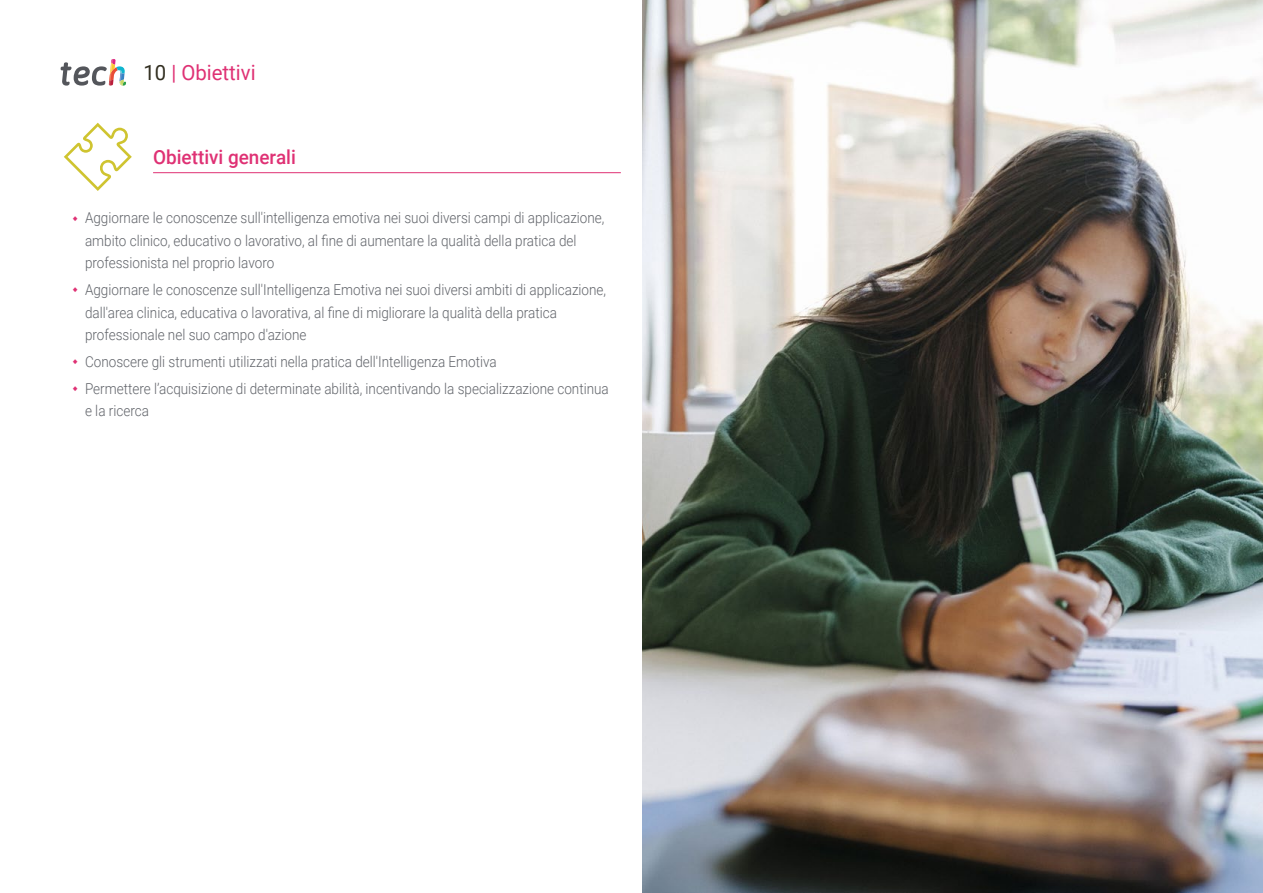
<style>
.page{position:relative;width:1263px;height:893px;background:#fff}
.page>*{position:absolute;margin:0;border:0;box-sizing:border-box;transform-origin:0 0}
.t1{font:21px "Roboto";color:#df3174}
.t2{font:500 19.5px "Roboto";color:#df3174}
.t3{font:300 15px/22.5px "Roboto";color:#61646a;scale:.9 1}
.s1{color:#312e20}
</style>
<div class="page">
<hr style="left:153px;top:172px;width:468px;height:1px;background:#df3174">
<svg style="left:64px;top:123px;width:68px;height:68px"></svg>
<img style="left:642px;top:0;width:621px;height:893px">
<svg style="left:61px;top:59px;width:65px;height:27px"></svg>
<h1 class="t1" style="left:144px;top:57px;width:114px"><span class="s1">10</span> | Obiettivi</h1>
<h2 class="t2" style="left:153px;top:144px;width:144px">Obiettivi generali</h2>
<p class="t3" style="left:85px;top:206px;width:579px">Aggiornare le conoscenze sull'intelligenza emotiva nei suoi diversi campi di applicazione, ambito clinico, educativo o lavorativo, al fine di aumentare la qualità della pratica del professionista nel proprio lavoro</p>
<p class="t3" style="left:85px;top:278px;width:580px">Aggiornare le conoscenze sull'Intelligenza Emotiva nei suoi diversi ambiti di applicazione, dall'area clinica, educativa o lavorativa, al fine di migliorare la qualità della pratica professionale nel suo campo d'azione</p>
<p class="t3" style="left:85px;top:348px;width:583px;line-height:26.7px">Conoscere gli strumenti utilizzati nella pratica dell'Intelligenza Emotiva<br>Permettere l’acquisizione di determinate abilità, incentivando la specializzazione continua</p>
<p class="t3" style="left:85px;top:399px;width:72px">e la ricerca</p>
</div>
